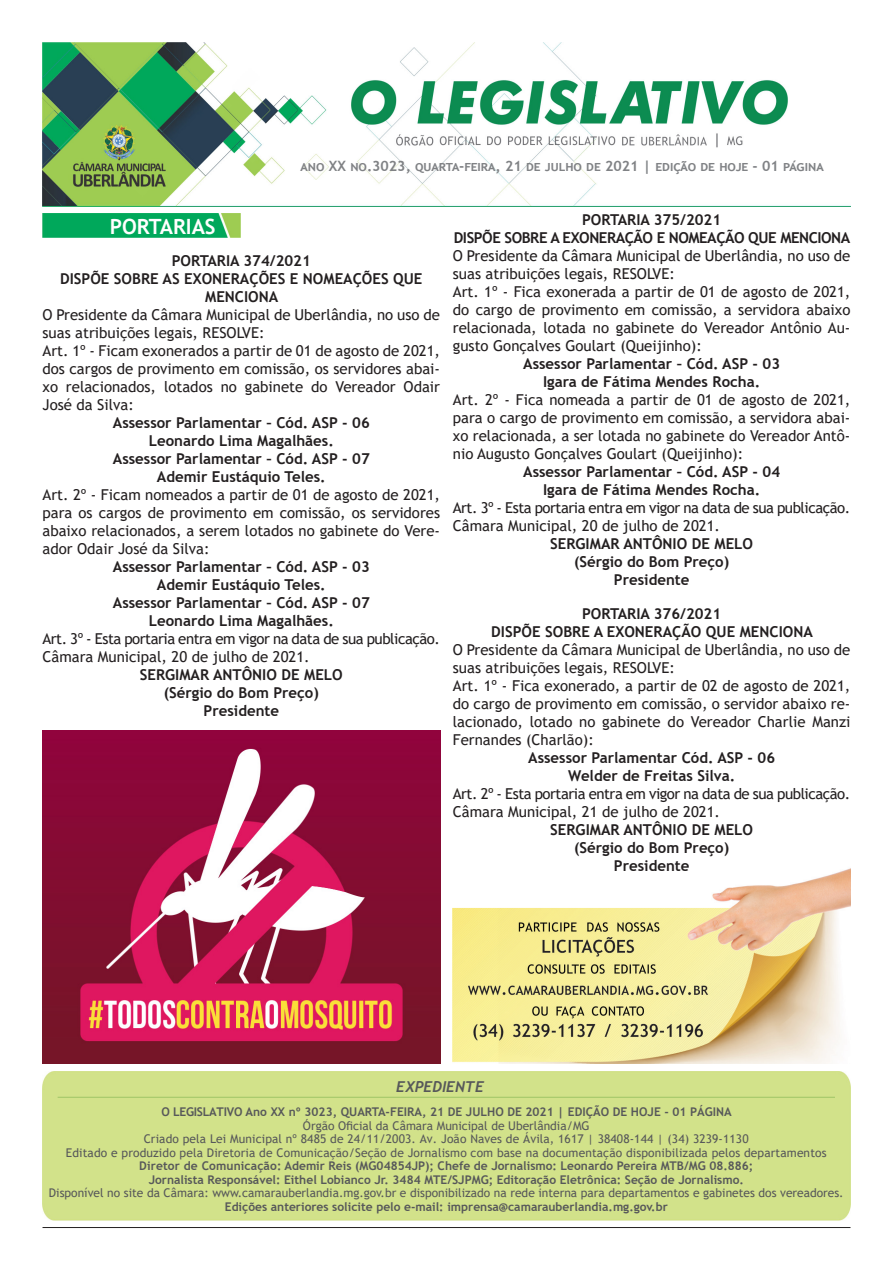
<style>
.page{position:relative;width:893px;height:1263px;background:#fff}
.page>*{position:absolute;margin:0;border:0;box-sizing:border-box;transform-origin:0 0}
.t1{font:700 21px "Trebuchet MS";color:#fff}
.t2{font:15px/18px "Trebuchet MS";color:#231f20;text-align:justify}
.t3{font:700 15px/18px "Trebuchet MS";color:#231f20;text-align:center}
.t4{font:15px "Trebuchet MS";letter-spacing:-.03em;color:#231f20}
.t5{font:700 15px "Trebuchet MS";letter-spacing:-.03em;color:#231f20}
.t6{font:italic 700 15px "Trebuchet";color:#57585a}
.t7{font:700 14.25px "Trebuchet MS";color:#808285}
.t8{font:12px/13.5px "Trebuchet MS";letter-spacing:.01em;color:#57585a;text-align:center}
.t9{font:700 12px "Trebuchet MS";color:#57585a}
.s1{font-weight:700}
</style>
<div class="page">
<img style="left:43px;top:43px;width:807px;height:163px">
<hr style="left:43px;top:1227px;width:807px;height:1px;background:#231f20">
<img style="left:43px;top:214px;width:197px;height:24px">
<hr style="left:58px;top:1097px;width:777px;height:1px;background:#9ec566">
<img style="left:43px;top:730px;width:397px;height:333px">
<img style="left:453px;top:868px;width:397px;height:195px">
<p class="t7" style="left:301px;top:157px;width:525px">ano XX no.3023, quarta-feira, 21 de julho de 2021 | edição de hoje - 01 página</p>
<p class="t1" style="left:110px;top:213px;width:107px">PORTARIAS</p>
<p class="t3" style="left:172px;top:251px;width:141px">PORTARIA 374/2021</p>
<p class="t3" style="left:60px;top:269px;width:364px">DISPÕE SOBRE AS EXONERAÇÕES E NOMEAÇÕES QUE<br>MENCIONA</p>
<p class="t2" style="left:43px;top:305px;width:399px">O Presidente da Câmara Municipal de Uberlândia, no uso de suas atribuições legais, RESOLVE:</p>
<p class="t2" style="left:43px;top:341px;width:399px">Art. 1º - Ficam exonerados a partir de 01 de agosto de 2021, dos cargos de provimento em comissão, os servidores abai&shy;xo relacionados, lotados no gabinete do Vereador Odair José da Silva:</p>
<p class="t3" style="left:113px;top:413px;width:258px">Assessor Parlamentar – Cód. ASP - 06</p>
<p class="t3" style="left:149px;top:431px;width:187px">Leonardo Lima Magalhães.</p>
<p class="t3" style="left:113px;top:449px;width:258px">Assessor Parlamentar – Cód. ASP - 07</p>
<p class="t3" style="left:157px;top:467px;width:170px">Ademir Eustáquio Teles.</p>
<p class="t2" style="left:43px;top:485px;width:399px">Art. 2º - Ficam nomeados a partir de 01 de agosto de 2021, para os cargos de provimento em comissão, os servidores abaixo relacionados, a serem lotados no gabinete do Vere&shy;ador Odair José da Silva:</p>
<p class="t3" style="left:113px;top:557px;width:258px">Assessor Parlamentar – Cód. ASP - 03</p>
<p class="t3" style="left:157px;top:575px;width:170px">Ademir Eustáquio Teles.</p>
<p class="t3" style="left:113px;top:593px;width:258px">Assessor Parlamentar – Cód. ASP - 07</p>
<p class="t3" style="left:149px;top:611px;width:187px">Leonardo Lima Magalhães.</p>
<p class="t4" style="left:43px;top:629px;width:399px">Art. 3º - Esta portaria entra em vigor na data de sua publicação.</p>
<p class="t2" style="left:43px;top:647px;width:269px">Câmara Municipal, 20 de julho de 2021.</p>
<p class="t3" style="left:140px;top:665px;width:204px">SERGIMAR ANTÔNIO DE MELO</p>
<p class="t3" style="left:164px;top:683px;width:157px">(Sérgio do Bom Preço)</p>
<p class="t3" style="left:204px;top:701px;width:77px">Presidente</p>
<p class="t3" style="left:582px;top:210px;width:141px">PORTARIA 375/2021</p>
<p class="t5" style="left:454px;top:228px;width:398px">DISPÕE SOBRE A EXONERAÇÃO E NOMEAÇÃO QUE MENCIONA</p>
<p class="t2" style="left:453px;top:246px;width:399px">O Presidente da Câmara Municipal de Uberlândia, no uso de suas atribuições legais, RESOLVE:</p>
<p class="t2" style="left:453px;top:282px;width:399px">Art. 1º - Fica exonerada a partir de 01 de agosto de 2021, do cargo de provimento em comissão, a servidora abaixo relacionada, lotada no gabinete do Vereador Antônio Au&shy;gusto Gonçalves Goulart (Queijinho):</p>
<p class="t3" style="left:523px;top:354px;width:258px">Assessor Parlamentar – Cód. ASP - 03</p>
<p class="t3" style="left:543px;top:372px;width:219px">Igara de Fátima Mendes Rocha.</p>
<p class="t2" style="left:453px;top:390px;width:399px">Art. 2º - Fica nomeada a partir de 01 de agosto de 2021, para o cargo de provimento em comissão, a servidora abai&shy;xo relacionada, a ser lotada no gabinete do Vereador Antô&shy;nio Augusto Gonçalves Goulart (Queijinho):</p>
<p class="t3" style="left:523px;top:462px;width:258px">Assessor Parlamentar – Cód. ASP - 04</p>
<p class="t3" style="left:543px;top:480px;width:219px">Igara de Fátima Mendes Rocha.</p>
<p class="t4" style="left:453px;top:498px;width:399px">Art. 3º - Esta portaria entra em vigor na data de sua publicação.</p>
<p class="t2" style="left:453px;top:516px;width:269px">Câmara Municipal, 20 de julho de 2021.</p>
<p class="t3" style="left:550px;top:534px;width:204px">SERGIMAR ANTÔNIO DE MELO</p>
<p class="t3" style="left:574px;top:552px;width:157px">(Sérgio do Bom Preço)</p>
<p class="t3" style="left:614px;top:570px;width:77px">Presidente</p>
<p class="t3" style="left:582px;top:604px;width:141px">PORTARIA 376/2021</p>
<p class="t3" style="left:491px;top:622px;width:323px">DISPÕE SOBRE A EXONERAÇÃO QUE MENCIONA</p>
<p class="t2" style="left:453px;top:640px;width:399px">O Presidente da Câmara Municipal de Uberlândia, no uso de suas atribuições legais, RESOLVE:</p>
<p class="t2" style="left:453px;top:676px;width:399px">Art. 1º - Fica exonerado, a partir de 02 de agosto de 2021, do cargo de provimento em comissão, o servidor abaixo re&shy;lacionado, lotado no gabinete do Vereador Charlie Manzi Fernandes (Charlão):</p>
<p class="t3" style="left:528px;top:748px;width:248px">Assessor Parlamentar Cód. ASP - 06</p>
<p class="t3" style="left:568px;top:766px;width:169px">Welder de Freitas Silva.</p>
<p class="t4" style="left:453px;top:784px;width:399px">Art. 2º - Esta portaria entra em vigor na data de sua publicação.</p>
<p class="t2" style="left:453px;top:802px;width:269px">Câmara Municipal, 21 de julho de 2021.</p>
<p class="t3" style="left:550px;top:820px;width:204px">SERGIMAR ANTÔNIO DE MELO</p>
<p class="t3" style="left:574px;top:838px;width:157px">(Sérgio do Bom Preço)</p>
<p class="t3" style="left:614px;top:856px;width:77px">Presidente</p>
<p class="t6" style="left:396px;top:1077px;width:90px">EXPEDIENTE</p>
<p class="t9" style="left:161px;top:1104px;width:572px">O LEGISLATIVO Ano XX nº 3023, QUARTA-FEIRA, 21 DE JULHO DE 2021 | EDIÇÃO DE HOJE - 01 PÁGINA</p>
<p class="t8" style="left:303px;top:1118px;width:288px">Órgão Oficial da Câmara Municipal de Uberlândia/MG</p>
<p class="t8" style="left:144px;top:1132px;width:606px">Criado pela Lei Municipal nº 8485 de 24/11/2003. Av. João Naves de Ávila, 1617 | 38408-144 | (34) 3239-1130</p>
<p class="t8" style="left:66px;top:1145px;width:762px">Editado e produzido pela Diretoria de Comunicação/Seção de Jornalismo com base na documentação disponibilizada pelos departamentos</p>
<p class="t9" style="left:139px;top:1158px;width:616px">Diretor de Comunicação: Ademir Reis (MG04854JP); Chefe de Jornalismo: Leonardo Pereira MTB/MG 08.886;</p>
<p class="t9" style="left:149px;top:1172px;width:597px">Jornalista Responsável: Eithel Lobianco Jr. 3484 MTE/SJPMG; Editoração Eletrônica: Seção de Jornalismo.</p>
<p class="t8" style="left:49px;top:1186px;width:796px">Disponível no site da Câmara: www.camarauberlandia.mg.gov.br e disponibilizado na rede interna para departamentos e gabinetes dos vereadores.<br><span class="s1">Edições anteriores solicite pelo e-mail: imprensa@camarauberlandia.mg.gov.br</span></p>
</div>
